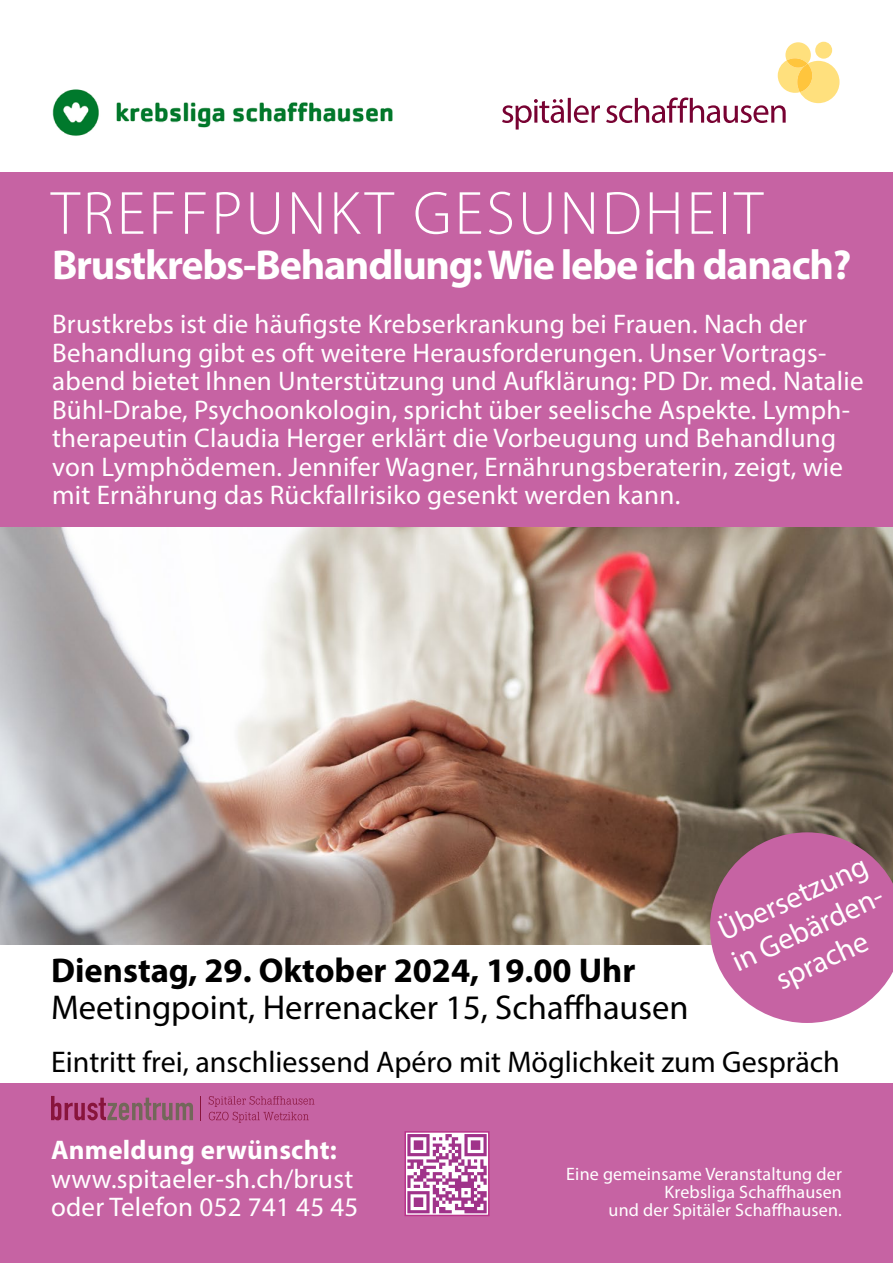
<style>
.page{position:relative;width:893px;height:1263px;background:#fff}
.page>*{position:absolute;margin:0;border:0;box-sizing:border-box;transform-origin:0 0}
.t1{font:300 61.5px "Myriad Pro";letter-spacing:.05em;color:#fff}
.t2{font:700 42px "Myriad Pro";letter-spacing:-.03em;color:#fff}
.t3{font:34.5px "Myriad Pro";color:#000}
.t4{font:700 34.5px "Myriad Pro";color:#000}
.t5{font:30px "Myriad Pro";color:#000}
.t6{font:30px/34.5px "Myriad Pro";color:#fff;text-align:center}
.t7{font:27px/28.5px "Myriad Pro";letter-spacing:.01em;color:#fff}
.t8{font:700 27px "Myriad Pro";letter-spacing:.01em;color:#fff}
.t9{font:18px/18px "Myriad Pro";letter-spacing:.01em;color:#fff;text-align:right}
</style>
<div class="page">
<img style="left:52px;top:89px;width:341px;height:47px">
<div style="left:0;top:1083px;width:893px;height:180px;background:#c663a3"></div>
<div style="left:0;top:172px;width:893px;height:379px;background:#c663a3"></div>
<svg style="left:407px;top:1134px;width:80px;height:79px;background:#cc92c0"></svg>
<div style="left:404px;top:1131px;width:86px;height:85px;border:2px solid #ba348b"></div>
<svg style="left:502px;top:42px;width:337px;height:88px"></svg>
<img style="left:0;top:527px;width:893px;height:417px">
<svg style="left:710px;top:832px;width:183px;height:191px;background:#c170a2"></svg>
<svg style="left:209px;top:1096px;width:105px;height:27px"></svg>
<svg style="left:51px;top:1096px;width:142px;height:24px"></svg>
<h1 class="t1" style="left:51px;top:176px;width:713px">TREFFPUNKT GESUNDHEIT</h1>
<h2 class="t2" style="left:52px;top:237px;width:801px">Brustkrebs-Behandlung: Wie lebe ich danach?</h2>
<p class="t7" style="left:52px;top:309px;width:813px">Brustkrebs ist die häufigste Krebserkrankung bei Frauen. Nach der Behandlung gibt es oft weitere Herausforderungen. Unser Vortrags&shy;abend bietet Ihnen Unterstützung und Aufklärung: PD Dr. med. Natalie Bühl-Drabe, Psychoonkologin, spricht über seelische Aspekte. Lymph&shy;therapeutin Claudia Herger erklärt die Vorbeugung und Behandlung von Lymphödemen. Jennifer Wagner, Ernährungsberaterin, zeigt, wie mit Ernährung das Rückfallrisiko gesenkt werden kann.</p>
<p class="t6" style="left:711px;top:916px;width:171px;rotate:-25deg">Übersetzung in Gebärden&shy;sprache</p>
<p class="t4" style="left:51px;top:947px;width:586px">Dienstag, 29. Oktober 2024, 19.00 Uhr</p>
<p class="t3" style="left:51px;top:986px;width:639px">Meetingpoint, Herrenacker 15, Schaffhausen</p>
<p class="t5" style="left:51px;top:1043px;width:790px">Eintritt frei, anschliessend Apéro mit Möglichkeit zum Gespräch</p>
<p class="t8" style="left:51px;top:1132px;width:287px">Anmeldung erwünscht:</p>
<p class="t7" style="left:51px;top:1164px;width:309px">www.spitaeler-sh.ch/brust oder Telefon 052 741 45 45</p>
<p class="t9" style="left:566px;top:1165px;width:277px">Eine gemeinsame Veranstaltung der<br>Krebsliga Schaffhausen<br>und der Spitäler Schaffhausen.</p>
</div>
